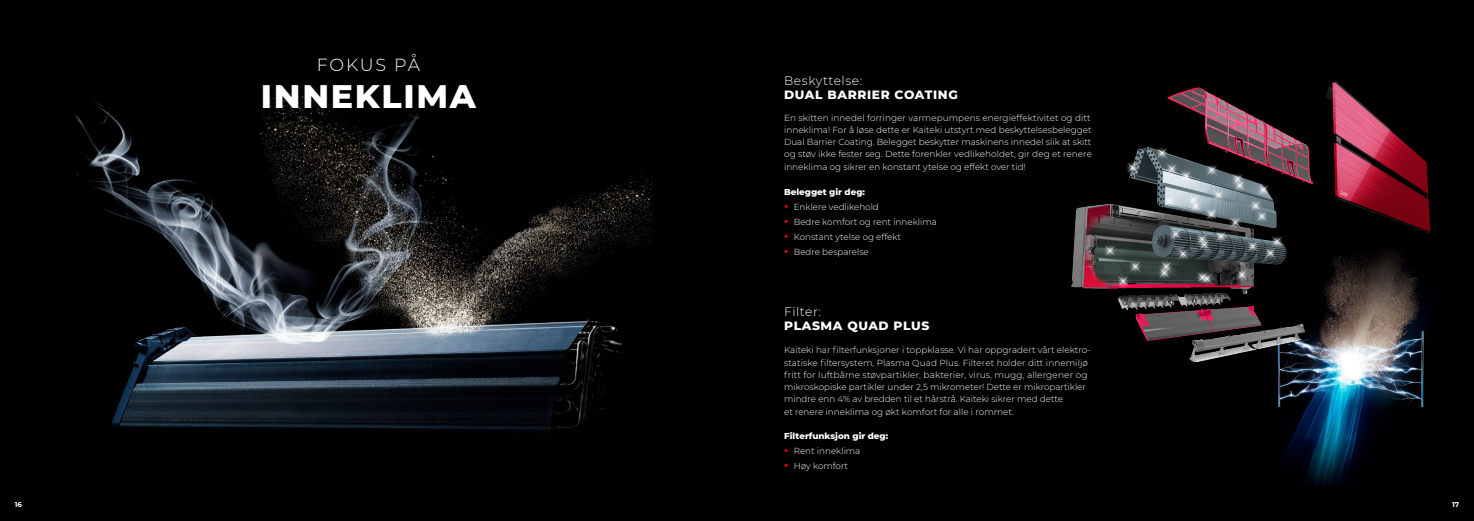
<style>
.page{position:relative;width:1474px;height:521px;background:#fff}
.page>*{position:absolute;margin:0;border:0;box-sizing:border-box;transform-origin:0 0}
.t1{font:800 33.25px "Montserrat";letter-spacing:.05em;color:#fff}
.t2{font:300 17.5px "Montserrat";letter-spacing:.09em;color:#fff}
.t3{font:800 12.25px "Montserrat";letter-spacing:.05em;color:#fff}
.t4{font:300 12.25px "Montserrat";letter-spacing:.05em;color:#fff}
.t5{font:300 8.75px/12.2px "Montserrat";color:#fff}
.t6{font:800 8.75px "Montserrat";color:#fff}
.t7{font:700 7px "Montserrat";color:#fff}
.s1{font-weight:800;font-size:10.5px;color:#e30613}
</style>
<div class="page">
<div style="left:0;top:0;width:1473px;height:521px;background:#000"></div>
<img style="left:74px;top:91px;width:579px;height:340px">
<img style="left:1278px;top:374px;width:146px;height:111px">
<img style="left:1071px;top:81px;width:360px;height:293px">
<h2 class="t2" style="left:317px;top:53px;width:105px">FOKUS PÅ</h2>
<h1 class="t1" style="left:261px;top:72px;width:216px">INNEKLIMA</h1>
<h3 class="t4" style="left:784px;top:72px;width:80px">Beskyttelse:</h3>
<h3 class="t3" style="left:784px;top:86px;width:175px">DUAL BARRIER COATING</h3>
<p class="t5" style="left:784px;top:111px;width:309px">En skitten innedel forringer varmepumpens energieffektivitet og ditt inneklima! For å løse dette er Kaiteki utstyrt med beskyttelsesbelegget Dual Barrier Coating. Belegget beskytter maskinens innedel slik at skitt og støv ikke fester seg. Dette forenkler vedlikeholdet, gir deg et renere inneklima og sikrer en konstant ytelse og effekt over tid!</p>
<p class="t6" style="left:784px;top:185px;width:82px">Belegget gir deg:</p>
<p class="t5" style="left:784px;top:200px;width:96px"><span class="s1">•</span> Enklere vedlikehold</p>
<p class="t5" style="left:784px;top:215px;width:154px"><span class="s1">•</span> Bedre komfort og rent inneklima</p>
<p class="t5" style="left:784px;top:231px;width:118px"><span class="s1">•</span> Konstant ytelse og effekt</p>
<p class="t5" style="left:784px;top:246px;width:86px"><span class="s1">•</span> Bedre besparelse</p>
<h3 class="t4" style="left:784px;top:303px;width:38px">Filter:</h3>
<h3 class="t3" style="left:784px;top:317px;width:147px">PLASMA QUAD PLUS</h3>
<p class="t5" style="left:784px;top:344px;width:308px">Kaiteki har filterfunksjoner i toppklasse. Vi har oppgradert vårt elektro&shy;statiske filtersystem, Plasma Quad Plus. Filteret holder ditt innemiljø fritt for luftbårne støvpartikler, bakterier, virus, mugg, allergener og mikroskopiske partikler under 2,5 mikrometer! Dette er mikropartikler mindre enn 4% av bredden til et hårstrå. Kaiteki sikrer med dette<br>et renere inneklima og økt komfort for alle i rommet.</p>
<p class="t6" style="left:784px;top:429px;width:106px">Filterfunksjon gir deg:</p>
<p class="t5" style="left:784px;top:444px;width:78px"><span class="s1">•</span> Rent inneklima</p>
<p class="t5" style="left:784px;top:460px;width:65px"><span class="s1">•</span> Høy komfort</p>
<p class="t7" style="left:15px;top:500px;width:9px">16</p>
<p class="t7" style="left:1451px;top:500px;width:9px">17</p>
</div>
